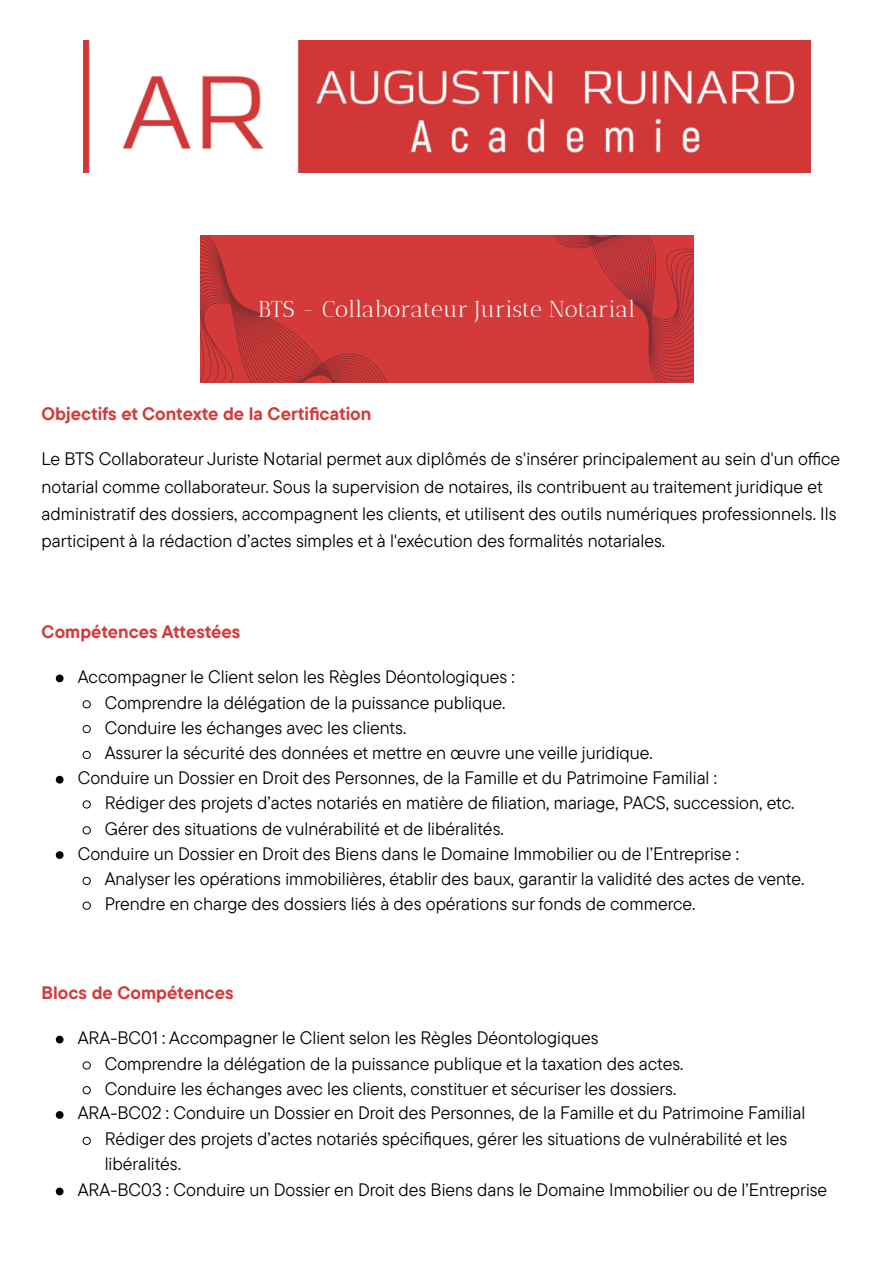
<style>
.page{position:relative;width:894px;height:1263px;background:#fff}
.page>*{position:absolute;margin:0;border:0;box-sizing:border-box;transform-origin:0 0}
.t1{font:22.95px "Antic Didone";color:#fff}
.t2{font:18px/27.3px "TT Commons Pro";color:#000}
.t3{font:700 18px "TT Commons Pro";color:#d43a3a}
</style>
<div class="page">
<img style="left:83px;top:40px;width:727px;height:132px">
<div style="left:200px;top:235px;width:493px;height:148px;background:#d43a3a"></div>
<svg style="left:200px;top:235px;width:187px;height:148px"></svg>
<svg style="left:552px;top:235px;width:141px;height:148px"></svg>
<svg style="left:56px;top:675px;width:7px;height:7px"></svg>
<svg style="left:82px;top:700px;width:9px;height:9px"></svg>
<svg style="left:82px;top:725px;width:9px;height:8px"></svg>
<svg style="left:82px;top:751px;width:9px;height:8px"></svg>
<svg style="left:56px;top:776px;width:7px;height:7px"></svg>
<svg style="left:82px;top:800px;width:9px;height:9px"></svg>
<svg style="left:82px;top:826px;width:9px;height:9px"></svg>
<svg style="left:56px;top:851px;width:7px;height:8px"></svg>
<svg style="left:82px;top:877px;width:9px;height:8px"></svg>
<svg style="left:82px;top:901px;width:9px;height:9px"></svg>
<svg style="left:56px;top:1036px;width:7px;height:7px"></svg>
<svg style="left:82px;top:1061px;width:9px;height:9px"></svg>
<svg style="left:82px;top:1086px;width:9px;height:8px"></svg>
<svg style="left:56px;top:1111px;width:7px;height:8px"></svg>
<svg style="left:82px;top:1136px;width:9px;height:9px"></svg>
<svg style="left:56px;top:1188px;width:7px;height:7px"></svg>
<p class="t1" style="left:258px;top:295px;width:378px">BTS - Collaborateur Juriste Notarial</p>
<h1 class="t3" style="left:42px;top:402px;width:331px">Objectifs et Contexte de la Certification</h1>
<p class="t2" style="left:42px;top:444px;width:799px">Le BTS Collaborateur Juriste Notarial permet aux diplômés de s'insérer principalement au sein d'un office notarial comme collaborateur. Sous la supervision de notaires, ils contribuent au traitement juridique et administratif des dossiers, accompagnent les clients, et utilisent des outils numériques professionnels. Ils participent à la rédaction d’actes simples et à l'exécution des formalités notariales.</p>
<h1 class="t3" style="left:42px;top:620px;width:200px">Compétences Attestées</h1>
<p class="t2" style="left:78px;top:662px;width:438px">Accompagner le Client selon les Règles Déontologiques :</p>
<p class="t2" style="left:105px;top:688px;width:402px">Comprendre la délégation de la puissance publique.</p>
<p class="t2" style="left:105px;top:713px;width:303px">Conduire les échanges avec les clients.</p>
<p class="t2" style="left:105px;top:739px;width:549px">Assurer la sécurité des données et mettre en œuvre une veille juridique.</p>
<p class="t2" style="left:78px;top:764px;width:640px">Conduire un Dossier en Droit des Personnes, de la Famille et du Patrimoine Familial :</p>
<p class="t2" style="left:105px;top:788px;width:691px">Rédiger des projets d’actes notariés en matière de fi liation, mariage, PACS, succession, etc.</p>
<p class="t2" style="left:105px;top:814px;width:400px">Gérer des situations de vulnérabilité et de libéralités.</p>
<p class="t2" style="left:78px;top:839px;width:662px">Conduire un Dossier en Droit des Biens dans le Domaine Immobilier ou de l’Entreprise :</p>
<p class="t2" style="left:105px;top:865px;width:701px">Analyser les opérations immobilières, établir des baux, garantir la validité des actes de vente.</p>
<p class="t2" style="left:105px;top:890px;width:592px">Prendre en charge des dossiers liés à des opérations sur fonds de commerce.</p>
<h1 class="t3" style="left:42px;top:981px;width:193px">Blocs de Compétences</h1>
<p class="t2" style="left:78px;top:1024px;width:522px">ARA-BC01 : Accompagner le Client selon les Règles Déontologiques</p>
<p class="t2" style="left:105px;top:1049px;width:580px">Comprendre la délégation de la puissance publique et la taxation des actes.</p>
<p class="t2" style="left:105px;top:1074px;width:573px">Conduire les échanges avec les clients, constituer et sécuriser les dossiers.</p>
<p class="t2" style="left:78px;top:1099px;width:729px">ARA-BC02 : Conduire un Dossier en Droit des Personnes, de la Famille et du Patrimoine Familial</p>
<p class="t2" style="left:105px;top:1126px;width:684px;line-height:24.8px">Rédiger des projets d’actes notariés spécifiques, gérer les situations de vulnérabilité et les libéralités.</p>
<p class="t2" style="left:78px;top:1175px;width:750px">ARA-BC03 : Conduire un Dossier en Droit des Biens dans le Domaine Immobilier ou de l’Entreprise</p>
</div>
